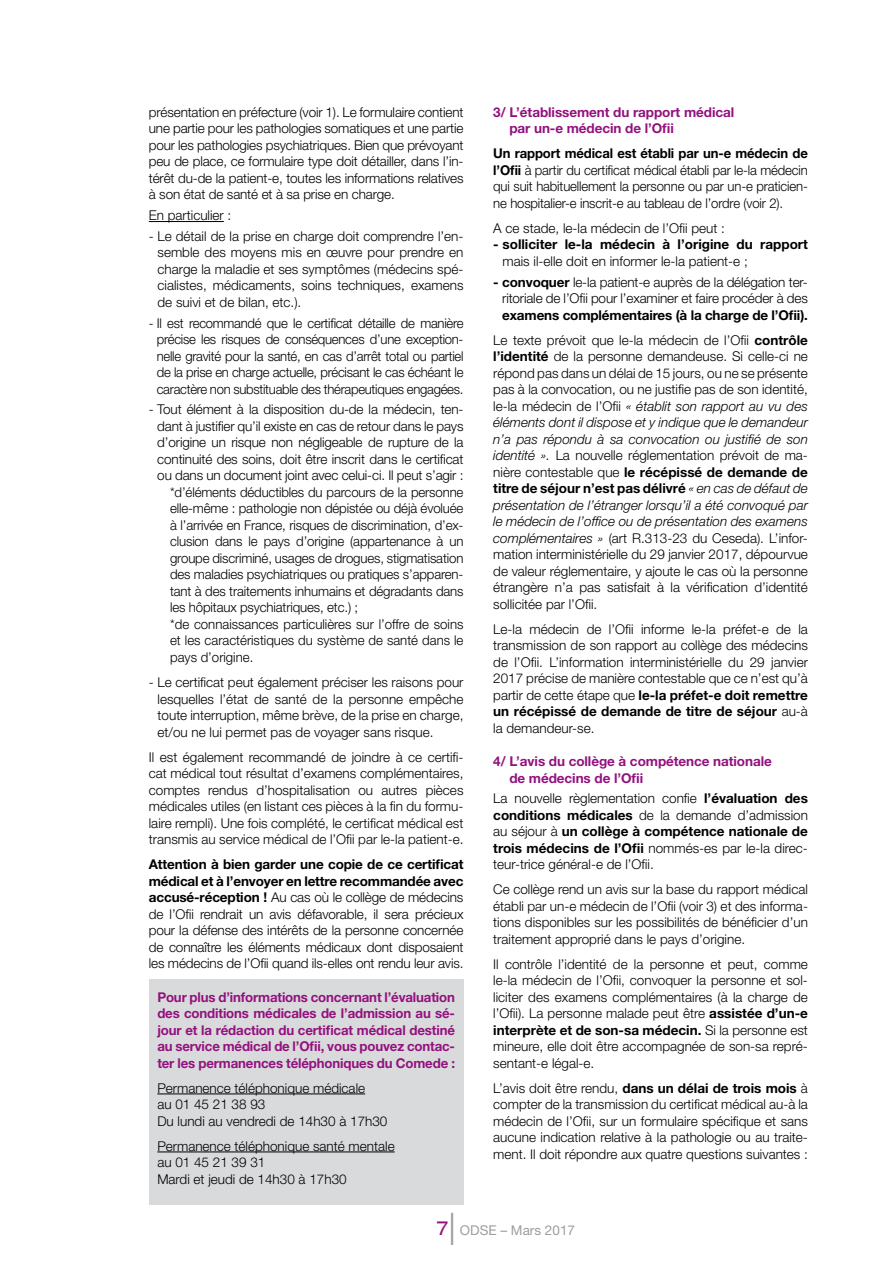
<style>
.page{position:relative;width:893px;height:1263px;background:#fff}
.page>*{position:absolute;margin:0;border:0;box-sizing:border-box;transform-origin:0 0}
.t1{font:100 expanded 45px "Helvetica Neue";color:#9c9e9f}
.t2{font:expanded 19.5px "Helvetica Neue";color:#93117e}
.t3{font:300 13.5px/16.5px "Helvetica Neue";letter-spacing:-.01em;color:#000;text-align:justify}
.t4{font:700 13.5px/16.5px "Helvetica Neue";letter-spacing:-.005em;color:#93117e}
.t5{font:700 13.5px/25px "Helvetica Neue";color:#000;text-align:right}
.t6{font:13.5px "Helvetica Neue";color:#9c9e9f}
.s1{font-weight:700}
.s2{font-weight:300}
.s3{font-style:italic}
</style>
<div class="page">
<div style="left:149px;top:979px;width:314px;height:225px;background:#d9dadb"></div>
<hr style="left:149px;top:221px;width:75px;height:1px;background:#000">
<hr style="left:157px;top:1093px;width:208px;height:1px;background:#000">
<hr style="left:157px;top:1151px;width:238px;height:1px;background:#000">
<p class="t3" style="left:149px;top:104px;width:316px">présentation en préfecture (voir 1). Le formulaire contient une partie pour les pathologies somatiques et une partie pour les pathologies psychiatriques. Bien que prévoyant peu de place, ce formulaire type doit détailler, dans l’in&shy;térêt du-de la patient-e, toutes les informations relatives à son état de santé et à sa prise en charge.</p>
<p class="t3" style="left:149px;top:207px;width:84px">En particulier :</p>
<p class="t3" style="left:158px;top:228px;width:307px;text-indent:-9px">- Le détail de la prise en charge doit comprendre l’en&shy;semble des moyens mis en œuvre pour prendre en charge la maladie et ses symptômes (médecins spé&shy;cialistes, médicaments, soins techniques, examens de suivi et de bilan, etc.).</p>
<p class="t3" style="left:149px;top:314px;width:316px;text-align:center">- Il est recommandé que le certificat détaille de manière précise les risques de conséquences d’une exception&shy;nelle gravité pour la santé, en cas d’arrêt total ou partiel de la prise en charge actuelle, précisant le cas échéant le caractère non substituable des thérapeutiques engagées.</p>
<p class="t3" style="left:149px;top:401px;width:316px">- Tout élément à la disposition du-de la médecin, ten-</p>
<p class="t3" style="left:157px;top:418px;width:308px">dant à justifier qu’il existe en cas de retour dans le pays</p>
<p class="t3" style="left:157px;top:434px;width:308px">d’origine un risque non négligeable de rupture de la</p>
<p class="t3" style="left:157px;top:451px;width:308px">continuité des soins, doit être inscrit dans le certificat</p>
<p class="t3" style="left:157px;top:467px;width:308px">ou dans un document joint avec celui-ci. Il peut s’agir :</p>
<p class="t3" style="left:170px;top:484px;width:295px">*d’éléments déductibles du parcours de la personne</p>
<p class="t3" style="left:170px;top:500px;width:295px">elle-même : pathologie non dépistée ou déjà évoluée</p>
<p class="t3" style="left:170px;top:517px;width:295px">à l’arrivée en France, risques de discrimination, d’ex-</p>
<p class="t3" style="left:170px;top:533px;width:295px">clusion dans le pays d’origine (appartenance à un</p>
<p class="t3" style="left:170px;top:550px;width:295px">groupe discriminé, usages de drogues, stigmatisation</p>
<p class="t3" style="left:170px;top:566px;width:295px">des maladies psychiatriques ou pratiques s’apparen-</p>
<p class="t3" style="left:170px;top:583px;width:295px">tant à des traitements inhumains et dégradants dans</p>
<p class="t3" style="left:170px;top:599px;width:190px">les hôpitaux psychiatriques, etc.) ;</p>
<p class="t3" style="left:170px;top:616px;width:295px">*de connaissances particulières sur l’offre de soins</p>
<p class="t3" style="left:170px;top:632px;width:295px">et les caractéristiques du système de santé dans le</p>
<p class="t3" style="left:170px;top:649px;width:85px">pays d’origine.</p>
<p class="t3" style="left:158px;top:674px;width:307px;text-indent:-9px">- Le certificat peut également préciser les raisons pour lesquelles l’état de santé de la personne empêche toute interruption, même brève, de la prise en charge, et/ou ne lui permet pas de voyager sans risque.</p>
<p class="t3" style="left:149px;top:748px;width:316px">Il est également recommandé de joindre à ce certifi&shy;cat médical tout résultat d’examens complémentaires, comptes rendus d’hospitalisation ou autres pièces médicales utiles (en listant ces pièces à la fin du formu&shy;laire rempli). Une fois complété, le certificat médical est transmis au service médical de l’Ofii par le-la patient-e.</p>
<p class="t3" style="left:149px;top:856px;width:316px"><span class="s1">Attention à bien garder une copie de ce certificat médical et à l’envoyer en lettre recommandée avec accusé-réception !</span> Au cas où le collège de médecins de l’Ofii rendrait un avis défavorable, il sera précieux pour la défense des intérêts de la personne concernée de connaître les éléments médicaux dont disposaient les médecins de l’Ofii quand ils-elles ont rendu leur avis.</p>
<p class="t4" style="left:157px;top:988px;width:299px;text-align:justify">Pour plus d’informations concernant l’évaluation des conditions médicales de l’admission au sé&shy;jour et la rédaction du certificat médical destiné au service médical de l’Ofii, vous pouvez contac&shy;ter les permanences téléphoniques du Comede :</p>
<p class="t3" style="left:157px;top:1079px;width:232px;text-align:left">Permanence téléphonique médicale<br>au 01 45 21 38 93<br>Du lundi au vendredi de 14h30 à 17h30</p>
<p class="t3" style="left:157px;top:1137px;width:239px;text-align:left">Permanence téléphonique santé mentale au 01 45 21 39 31<br>Mardi et jeudi de 14h30 à 17h30</p>
<p class="t4" style="left:509px;top:103px;width:226px;text-indent:-16px">3/ L’établissement du rapport médical par un-e médecin de l’Ofii</p>
<p class="t3" style="left:493px;top:145px;width:316px"><span class="s1">Un rapport médical est établi par un-e médecin de l’Ofii</span> à partir du certificat médical établi par le-la médecin qui suit habituellement la personne ou par un-e praticien&shy;ne hospitalier-e inscrit-e au tableau de l’ordre (voir 2).</p>
<p class="t3" style="left:493px;top:220px;width:233px">A ce stade, le-la médecin de l’Ofii peut :</p>
<p class="t5" style="left:493px;top:232px;width:316px">- solliciter le-la médecin à l’origine du rapport</p>
<p class="t3" style="left:502px;top:253px;width:247px">mais il-elle doit en informer le-la patient-e ;</p>
<p class="t3" style="left:493px;top:273px;width:316px;text-align:right"><span class="s1">- convoquer</span> le-la patient-e auprès de la délégation ter&shy;ritoriale de l’Ofii pour l’examiner et faire procéder à des</p>
<p class="t5" style="left:493px;top:302px;width:316px">examens complémentaires (à la charge de l’Ofii).<br><span class="s2">Le texte prévoit que le-la médecin de l’Ofii</span> contrôle</p>
<p class="t3" style="left:493px;top:348px;width:316px"><span class="s1">l’identité</span> de la personne demandeuse. Si celle-ci ne répond pas dans un délai de 15 jours, ou ne se présente pas à la convocation, ou ne justifie pas de son identité, le-la médecin de l’Ofii <span class="s3">« établit son rapport au vu des éléments dont il dispose et y indique que le demandeur n’a pas répondu à sa convocation ou justifié de son identité ».</span> La nouvelle réglementation prévoit de ma&shy;nière contestable que <span class="s1">le récépissé de demande de titre de séjour n’est pas délivré</span> <span class="s3">« en cas de défaut de présentation de l’étranger lorsqu’il a été convoqué par le médecin de l’office ou de présentation des examens complémentaires »</span> (art R.313-23 du Ceseda). L’infor&shy;mation interministérielle du 29 janvier 2017, dépourvue de valeur réglementaire, y ajoute le cas où la personne étrangère n’a pas satisfait à la vérification d’identité sollicitée par l’Ofii.</p>
<p class="t3" style="left:493px;top:620px;width:316px">Le-la médecin de l’Ofii informe le-la préfet-e de la transmission de son rapport au collège des médecins de l’Ofii. L’information interministérielle du 29 janvier 2017 précise de manière contestable que ce n’est qu’à partir de cette étape que <span class="s1">le-la préfet-e doit remettre un récépissé de demande de titre de séjour</span> au-à la demandeur-se.</p>
<p class="t4" style="left:509px;top:753px;width:264px;text-indent:-16px">4/ L’avis du collège à compétence nationale de médecins de l’Ofii</p>
<p class="t3" style="left:493px;top:790px;width:316px">La nouvelle règlementation confie <span class="s1">l’évaluation des conditions médicales</span> de la demande d’admission au séjour à <span class="s1">un collège à compétence nationale de trois médecins de l’Ofii</span> nommés-es par le-la direc&shy;teur-trice général-e de l’Ofii.</p>
<p class="t3" style="left:493px;top:881px;width:316px">Ce collège rend un avis sur la base du rapport médical établi par un-e médecin de l’Ofii (voir 3) et des informa&shy;tions disponibles sur les possibilités de bénéficier d’un traitement approprié dans le pays d’origine.</p>
<p class="t3" style="left:493px;top:955px;width:316px">Il contrôle l’identité de la personne et peut, comme le-la médecin de l’Ofii, convoquer la personne et sol&shy;liciter des examens complémentaires (à la charge de l’Ofii). La personne malade peut être <span class="s1">assistée d’un-e interprète et de son-sa médecin.</span> Si la personne est mineure, elle doit être accompagnée de son-sa repré&shy;sentant-e légal-e.</p>
<p class="t3" style="left:493px;top:1079px;width:316px">L’avis doit être rendu, <span class="s1">dans un délai de trois mois</span> à compter de la transmission du certificat médical au-à la médecin de l’Ofii, sur un formulaire spécifique et sans aucune indication relative à la pathologie ou au traite&shy;ment. Il doit répondre aux quatre questions suivantes :</p>
<h2 class="t2" style="left:437px;top:1216px;width:13px">7</h2>
<h1 class="t1" style="left:449px;top:1202px;width:9px">l</h1>
<p class="t6" style="left:460px;top:1222px;width:117px">ODSE – Mars 2017</p>
</div>
